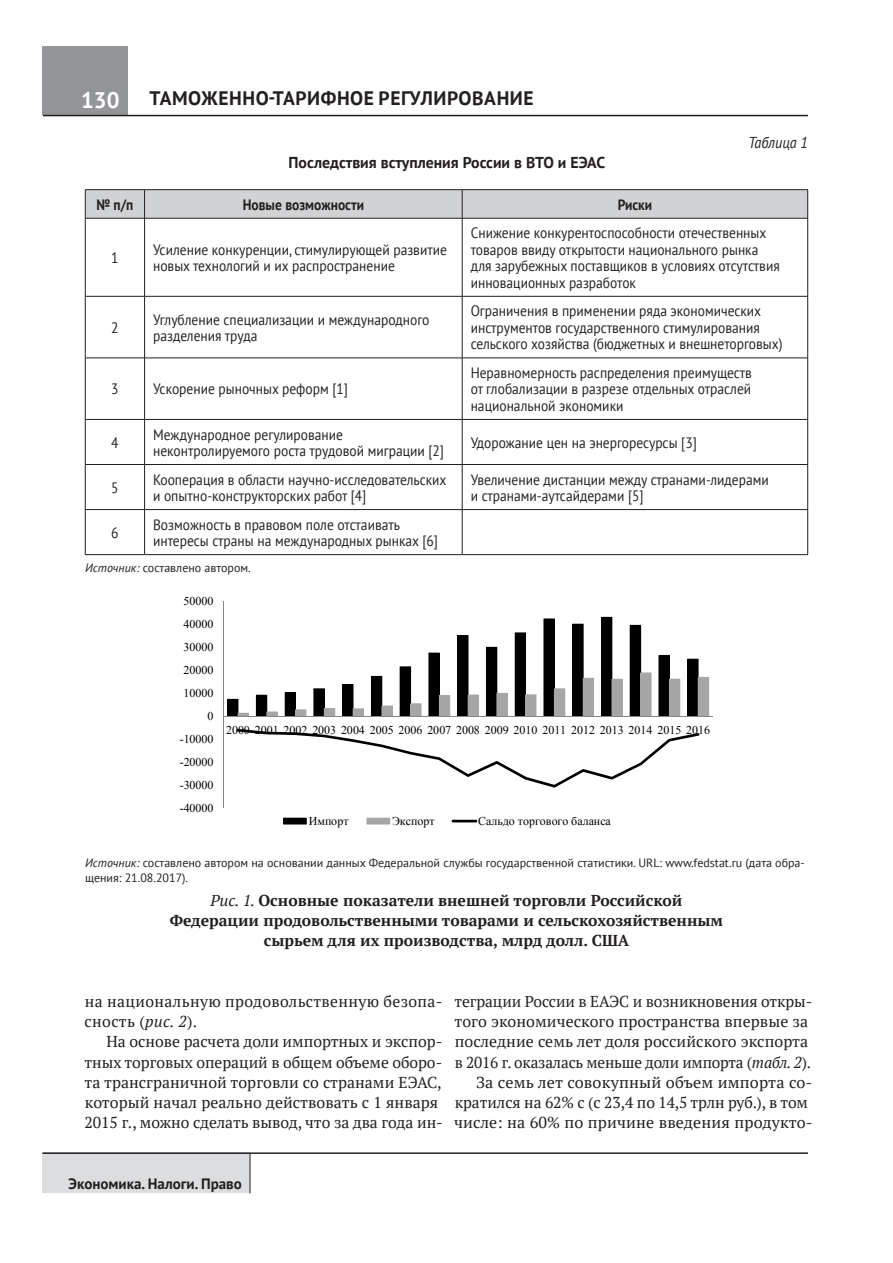
<style>
.page{position:relative;width:893px;height:1263px;background:#fff}
.page>*{position:absolute;margin:0;border:0;box-sizing:border-box;transform-origin:0 0}
.t1{font:700 22.5px "PT Sans";color:#fff}
.t2{font:700 19.5px "PT Sans";letter-spacing:.03em;color:#231f20}
.t3{font:15.75px/20.2px "PT Serif";color:#231f20}
.t4{font:700 15.75px/20.2px "PT Serif";color:#231f20;text-align:center}
.t5{font:15.75px/20.2px "PT Serif";letter-spacing:.025em;color:#231f20}
.t6{font:700 15.75px "PT Sans";color:#231f20}
.t7{font:italic 15.75px "PT Sans";color:#231f20;scale:.9 1}
.t8{font:15px/16.5px "PT Sans";color:#231f20;scale:.9 1}
.t9{font:700 15px "PT Sans";color:#231f20;scale:.9 1}
.t10{font:700 15px "PT Sans";color:#231f20}
.t11{font:12px/15px "PT Sans";color:#231f20}
.t12{font:12px "Times New Roman";letter-spacing:-.005em;color:#000}
.s1{font-style:italic}
.s2{font-weight:400;font-style:italic}
</style>
<div class="page">
<div style="left:43px;top:47px;width:85px;height:68px;background:#939598"></div>
<hr style="left:43px;top:115px;width:765px;height:1px;background:#231f20">
<div style="left:43px;top:1152px;width:207px;height:41px;background:#dcdddf"></div>
<hr style="left:250px;top:1153px;width:1px;height:40px;background:#231f20">
<hr style="left:43px;top:1152px;width:765px;height:2px;background:#231f20">
<hr style="left:144px;top:218px;width:1px;height:78px;background:#231f20">
<hr style="left:462px;top:218px;width:1px;height:78px;background:#231f20">
<hr style="left:85px;top:296px;width:60px;height:1px;background:#231f20">
<hr style="left:145px;top:296px;width:317px;height:1px;background:#231f20">
<hr style="left:144px;top:297px;width:1px;height:61px;background:#231f20">
<hr style="left:462px;top:296px;width:346px;height:1px;background:#231f20">
<hr style="left:462px;top:297px;width:1px;height:61px;background:#231f20">
<hr style="left:85px;top:358px;width:60px;height:1px;background:#231f20">
<hr style="left:145px;top:358px;width:317px;height:1px;background:#231f20">
<hr style="left:144px;top:358px;width:1px;height:61px;background:#231f20">
<hr style="left:462px;top:358px;width:346px;height:1px;background:#231f20">
<hr style="left:462px;top:358px;width:1px;height:61px;background:#231f20">
<hr style="left:85px;top:419px;width:60px;height:1px;background:#231f20">
<hr style="left:145px;top:419px;width:317px;height:1px;background:#231f20">
<hr style="left:144px;top:420px;width:1px;height:44px;background:#231f20">
<hr style="left:462px;top:419px;width:346px;height:1px;background:#231f20">
<hr style="left:462px;top:420px;width:1px;height:44px;background:#231f20">
<hr style="left:85px;top:464px;width:60px;height:1px;background:#231f20">
<hr style="left:145px;top:464px;width:317px;height:1px;background:#231f20">
<hr style="left:144px;top:465px;width:1px;height:44px;background:#231f20">
<hr style="left:462px;top:464px;width:346px;height:1px;background:#231f20">
<hr style="left:462px;top:465px;width:1px;height:44px;background:#231f20">
<hr style="left:85px;top:509px;width:60px;height:1px;background:#231f20">
<hr style="left:145px;top:509px;width:317px;height:1px;background:#231f20">
<hr style="left:144px;top:510px;width:1px;height:44px;background:#231f20">
<hr style="left:462px;top:509px;width:346px;height:1px;background:#231f20">
<hr style="left:462px;top:510px;width:1px;height:44px;background:#231f20">
<hr style="left:85px;top:218px;width:1px;height:78px;background:#231f20">
<hr style="left:807px;top:218px;width:1px;height:78px;background:#231f20">
<hr style="left:85px;top:297px;width:1px;height:61px;background:#231f20">
<hr style="left:807px;top:297px;width:1px;height:61px;background:#231f20">
<hr style="left:85px;top:358px;width:1px;height:61px;background:#231f20">
<hr style="left:807px;top:358px;width:1px;height:61px;background:#231f20">
<hr style="left:85px;top:420px;width:1px;height:44px;background:#231f20">
<hr style="left:807px;top:420px;width:1px;height:44px;background:#231f20">
<hr style="left:85px;top:465px;width:1px;height:44px;background:#231f20">
<hr style="left:807px;top:465px;width:1px;height:44px;background:#231f20">
<hr style="left:85px;top:510px;width:1px;height:44px;background:#231f20">
<hr style="left:807px;top:510px;width:1px;height:44px;background:#231f20">
<hr style="left:85px;top:554px;width:60px;height:1px;background:#231f20">
<hr style="left:145px;top:554px;width:317px;height:1px;background:#231f20">
<hr style="left:462px;top:554px;width:346px;height:1px;background:#231f20">
<hr style="left:85px;top:189px;width:60px;height:1px;background:#231f20">
<hr style="left:145px;top:189px;width:317px;height:1px;background:#231f20">
<hr style="left:462px;top:189px;width:346px;height:1px;background:#231f20">
<svg style="left:85px;top:190px;width:723px;height:28px;background:#cdced0"></svg>
<hr style="left:85px;top:218px;width:60px;height:1px;background:#231f20">
<hr style="left:145px;top:218px;width:317px;height:1px;background:#231f20">
<hr style="left:462px;top:218px;width:346px;height:1px;background:#231f20">
<svg style="left:227px;top:699px;width:22px;height:17px"></svg>
<svg style="left:256px;top:695px;width:22px;height:21px"></svg>
<svg style="left:285px;top:692px;width:21px;height:24px"></svg>
<svg style="left:313px;top:688px;width:22px;height:28px"></svg>
<svg style="left:342px;top:684px;width:22px;height:32px"></svg>
<svg style="left:371px;top:676px;width:22px;height:40px"></svg>
<svg style="left:400px;top:666px;width:21px;height:50px"></svg>
<svg style="left:428px;top:653px;width:22px;height:63px"></svg>
<svg style="left:457px;top:635px;width:22px;height:81px"></svg>
<svg style="left:486px;top:647px;width:22px;height:69px"></svg>
<svg style="left:515px;top:632px;width:21px;height:84px"></svg>
<svg style="left:543px;top:618px;width:22px;height:98px"></svg>
<svg style="left:572px;top:624px;width:22px;height:92px"></svg>
<svg style="left:601px;top:617px;width:22px;height:99px"></svg>
<svg style="left:630px;top:625px;width:22px;height:91px"></svg>
<svg style="left:658px;top:655px;width:22px;height:61px"></svg>
<svg style="left:687px;top:659px;width:22px;height:57px"></svg>
<hr style="left:223px;top:602px;width:1px;height:206px;background:#868686">
<hr style="left:224px;top:716px;width:488px;height:1px;background:#868686">
<svg style="left:237px;top:729px;width:462px;height:59px"></svg>
<svg style="left:283px;top:818px;width:24px;height:6px"></svg>
<svg style="left:366px;top:818px;width:24px;height:6px"></svg>
<hr style="left:452px;top:820px;width:25px;height:2px;background:#000">
<h1 class="t1" style="left:81px;top:85px;width:40px">130</h1>
<h2 class="t2" style="left:150px;top:86px;width:53px">ТАМОЖЕ</h2>
<h2 class="t2" style="left:229px;top:86px;width:194px">ННО-ТАРИФНОЕ РЕГУЛИ</h2>
<h2 class="t2" style="left:447px;top:86px;width:25px">РОВА</h2>
<h2 class="t2" style="left:497px;top:86px;width:26px">НИЕ</h2>
<p class="t6" style="left:288px;top:153px;width:248px">Последствия вступления России в ВТО</p>
<p class="t6" style="left:558px;top:153px;width:40px">и ЕЭАС</p>
<p class="t9" style="left:96px;top:195px;width:43px">№ п/п</p>
<p class="t9" style="left:243px;top:195px;width:136px">Новые возможности</p>
<p class="t9" style="left:618px;top:195px;width:40px">Риски</p>
<p class="t7" style="left:748px;top:133px;width:68px">Таблица 1</p>
<p class="t8" style="left:111px;top:249px;width:10px">1</p>
<p class="t8" style="left:153px;top:241px;width:328px">Усиление конкуренции, стимулирующей развитие новых технологий и их распространение</p>
<p class="t8" style="left:471px;top:224px;width:345px">Снижение конкурентоспособности отечественных товаров ввиду открытости национального рынка для зарубежных поставщиков в условиях отсутствия инновационных разработок</p>
<p class="t8" style="left:111px;top:319px;width:10px">2</p>
<p class="t8" style="left:153px;top:311px;width:308px">Углубление специализации и международного разделения труда</p>
<p class="t8" style="left:471px;top:302px;width:348px">Ограничения в применении ряда экономических инструментов государственного стимулирования сельского хозяйства (бюджетных и внешнеторговых)</p>
<p class="t8" style="left:111px;top:381px;width:10px">3</p>
<p class="t8" style="left:153px;top:381px;width:218px">Ускорение рыночных реформ [1]</p>
<p class="t8" style="left:471px;top:364px;width:314px;text-align:justify">Неравномерность распределения преимуществ от глобализации в разрезе отдельных отраслей национальной экономики</p>
<p class="t8" style="left:111px;top:434px;width:10px">4</p>
<p class="t8" style="left:153px;top:426px;width:325px">Международное регулирование неконтролируемого роста трудовой миграции [2]</p>
<p class="t8" style="left:471px;top:434px;width:253px">Удорожание цен на энергоресурсы [3]</p>
<p class="t8" style="left:111px;top:479px;width:10px">5</p>
<p class="t8" style="left:153px;top:471px;width:328px">Кооперация в области научно-исследовательских и опытно-конструкторских работ [4]</p>
<p class="t8" style="left:471px;top:471px;width:333px">Увеличение дистанции между странами-лидерами и странами-аутсайдерами [5]</p>
<p class="t8" style="left:111px;top:524px;width:10px">6</p>
<p class="t8" style="left:153px;top:516px;width:318px">Возможность в правовом поле отстаивать интересы страны на международных рынках [6]</p>
<p class="t11" style="left:85px;top:560px;width:167px"><span class="s1">Источник:</span> составлено автором.</p>
<p class="t12" style="left:184px;top:593px;width:31px">50000</p>
<p class="t12" style="left:184px;top:616px;width:31px">40000</p>
<p class="t12" style="left:184px;top:639px;width:31px">30000</p>
<p class="t12" style="left:184px;top:662px;width:31px">20000</p>
<p class="t12" style="left:184px;top:685px;width:31px">10000</p>
<p class="t12" style="left:207px;top:707px;width:7px">0</p>
<p class="t12" style="left:180px;top:730px;width:35px">-10000</p>
<p class="t12" style="left:180px;top:753px;width:35px">-20000</p>
<p class="t12" style="left:180px;top:776px;width:35px">-30000</p>
<p class="t12" style="left:180px;top:799px;width:35px">-40000</p>
<p class="t12" style="left:226px;top:721px;width:485px">2000 2001 2002 2003 2004 2005 2006 2007 2008 2009 2010 2011 2012 2013 2014 2015 2016</p>
<p class="t12" style="left:309px;top:813px;width:41px">Импорт</p>
<p class="t12" style="left:392px;top:813px;width:44px">Экспорт</p>
<p class="t12" style="left:478px;top:813px;width:134px">Сальдо торгового баланса</p>
<p class="t11" style="left:85px;top:855px;width:721px"><span class="s1">Источник:</span> составлено автором на основании данных Федеральной службы государственной статистики. URL: www.fedstat.ru (дата обра&shy;щения: 21.08.2017).</p>
<p class="t4" style="left:170px;top:890px;width:555px"><span class="s2">Рис. 1.</span> Основные показатели внешней торговли Российской<br>Федерации продовольственными товарами и сельскохозяйственным сырьем для их производства, млрд долл. США</p>
<p class="t5" style="left:84px;top:991px;width:360px">на национальную продовольственную безопа&shy;сность (<span class="s1">рис. 2</span>).</p>
<p class="t3" style="left:84px;top:1031px;width:360px;text-indent:22px">На основе расчета доли импортных и экспор&shy;тных торговых операций в общем объеме оборо&shy;та трансграничной торговли со странами ЕЭАС, который начал реально действовать с 1 января 2015 г., можно сделать вывод, что за два года ин-</p>
<p class="t3" style="left:454px;top:991px;width:360px;text-align:right">теграции России в ЕАЭС и возникновения откры&shy;того экономического пространства впервые за последние семь лет доля российского экспорта в 2016 г. оказалась меньше доли импорта (<span class="s1">табл. 2</span>).<br>За семь лет совокупный объем импорта со&shy;кратился на 62% с (с 23,4 по 14,5 трлн руб.), в том числе: на 60% по причине введения продукто-</p>
<p class="t10" style="left:69px;top:1174px;width:175px">Экономика. Налоги. Право</p>
</div>
